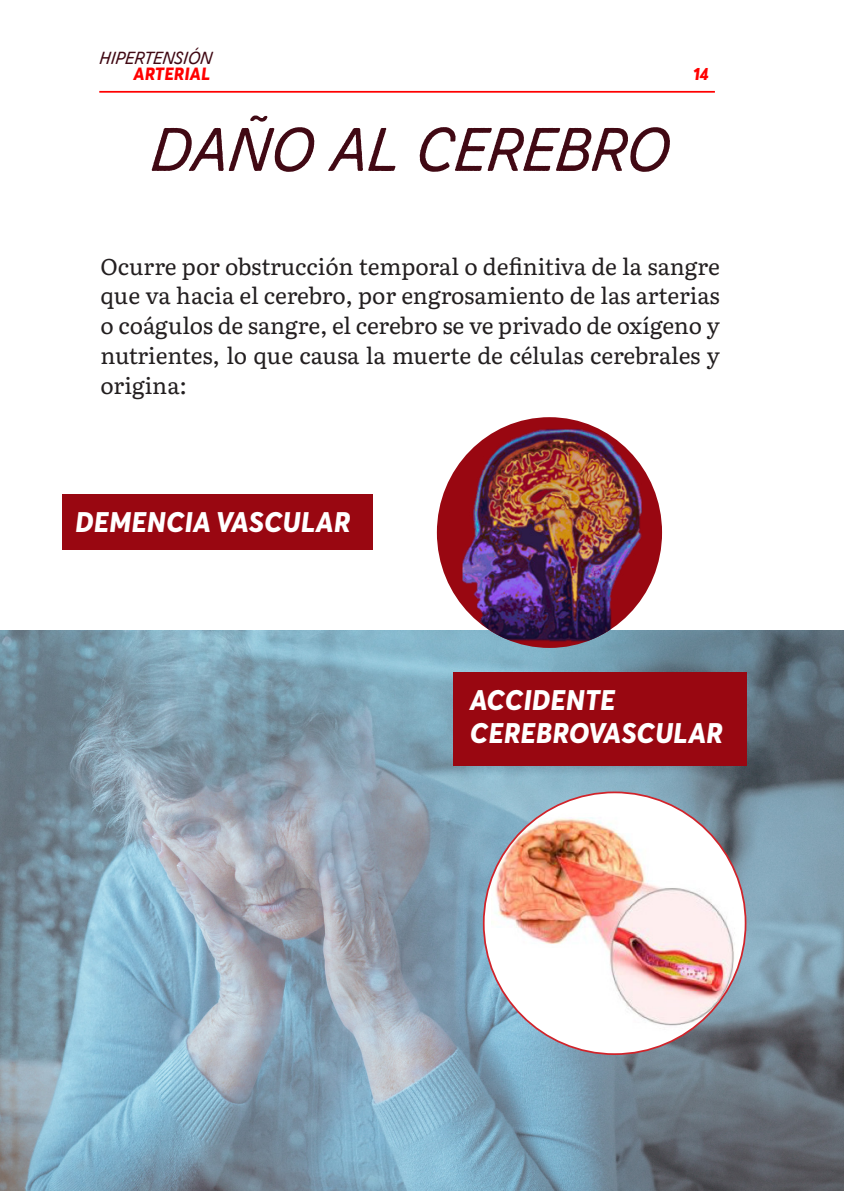
<style>
.page{position:relative;width:844px;height:1191px;background:#fff}
.page>*{position:absolute;margin:0;border:0;box-sizing:border-box;transform-origin:0 0}
.t1{font:61.25px "Zing Script Rust SB Demo Base";letter-spacing:-.025em;color:#410914}
.t2{font:italic 800 28px "Averta Demo PE";color:#fff}
.principio{font:22.75px/29.8px "Literata";letter-spacing:-.005em;color:#231f20;text-align:justify}
.t3{font:17.5px "Zing Script Rust SB Demo Base";letter-spacing:-.03em;color:#410914}
.t4{font:italic 800 17.5px "Averta Demo PE";color:#f00}
</style>
<div class="page">
<hr style="left:99px;top:91px;width:615px;height:2px;background:#f00">
<img style="left:0;top:630px;width:843px;height:561px">
<div style="left:453px;top:672px;width:293px;height:93px;background:#990711"></div>
<div style="left:62px;top:494px;width:310px;height:55px;background:#990711"></div>
<div style="left:437px;top:417px;width:225px;height:231px;background:#990711;border-radius:50%"></div>
<img style="left:455px;top:421px;width:188px;height:222px">
<div style="left:483px;top:792px;width:262px;height:262px;background:#fff;border-radius:50%"></div>
<img style="left:491px;top:813px;width:247px;height:220px">
<p class="t3" style="left:99px;top:47px;width:115px">HIPERTENSIÓN</p>
<p class="t4" style="left:133px;top:61px;width:78px">ARTERIAL</p>
<p class="t1" style="left:149px;top:112px;width:522px">DAÑO AL CEREBRO</p>
<p class="t4" style="left:692px;top:61px;width:17px">14</p>
<p class="principio" style="left:100px;top:250px;width:620px">Ocurre por obstrucción temporal o definitiva de la sangre que va hacia el cerebro, por engrosamiento de las arterias o coágulos de sangre, el cerebro se ve privado de oxígeno y nutrientes, lo que causa la muerte de células cerebrales y origina:</p>
<p class="t2" style="left:75px;top:502px;width:277px">DEMENCIA VASCULAR</p>
<p class="t2" style="left:470px;top:680px;width:147px">ACCIDENTE</p>
<p class="t2" style="left:470px;top:713px;width:254px">CEREBROVASCULAR</p>
</div>
